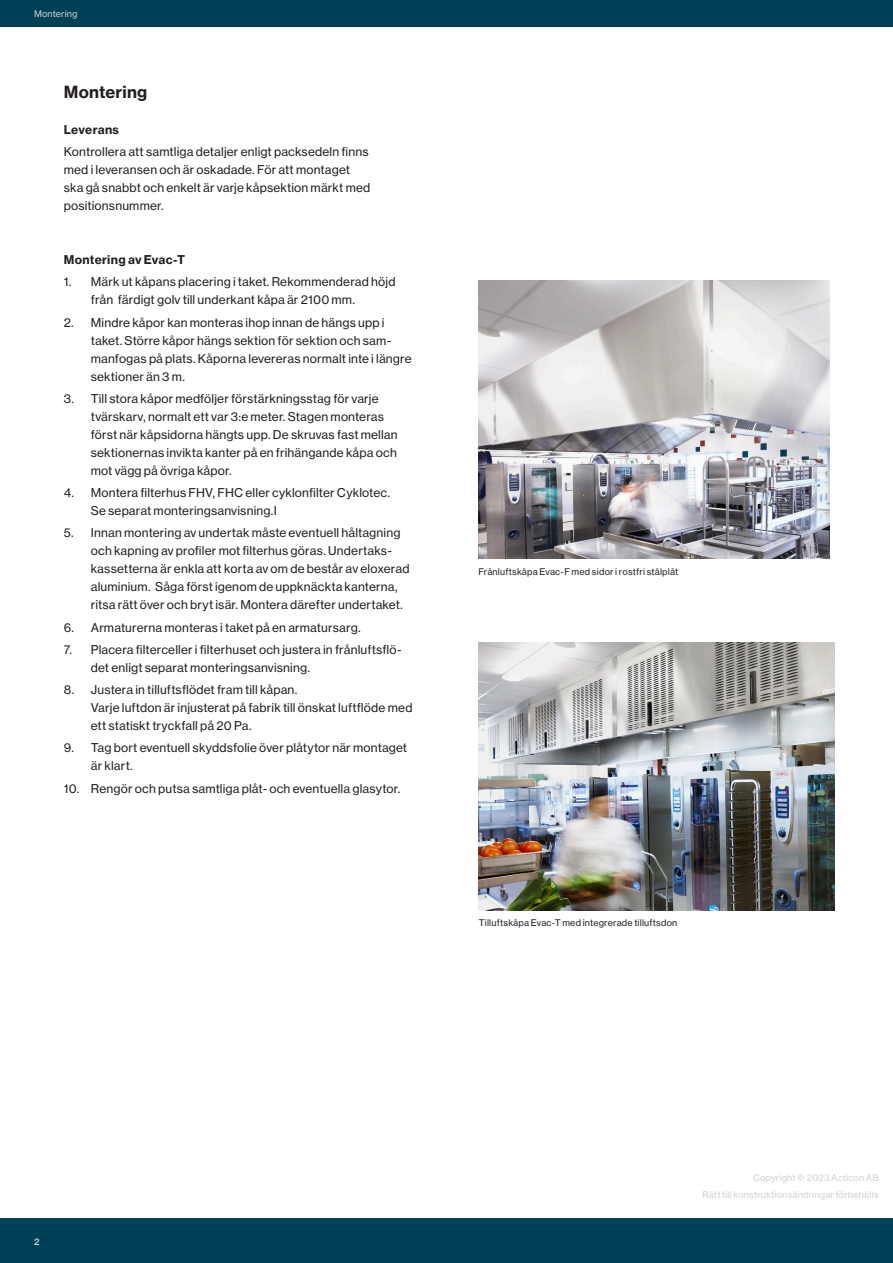
<style>
.page{position:relative;width:893px;height:1263px;background:#fff}
.page>*{position:absolute;margin:0;border:0;box-sizing:border-box;transform-origin:0 0}
.Mellanrubrik{font:16.5px "N Haas Grotesk TX Pro 75 Bd";letter-spacing:.015em;color:#231f20}
.Brödtext{font:12px/18px "N Haas Grotesk TX Pro 55 Rg";letter-spacing:.015em;color:#231f20}
.Styckerubrik{font:12px "N Haas Grotesk TX Pro 75 Bd";letter-spacing:.02em;color:#231f20}
.Bildtext{font:9px "N Haas Grotesk TX Pro 55 Rg";letter-spacing:.02em;color:#231f20}
.Bildtext-2{font:9px "N Haas Grotesk TX Pro 55 Rg";letter-spacing:.02em;color:#ced1d7}
.t1{font:9px "N Haas Grotesk TX Pro 65 Md";color:#ced1d7}
</style>
<div class="page">
<div style="left:0;top:1218px;width:893px;height:45px;background:#004157"></div>
<div style="left:0;top:0;width:893px;height:27px;background:#004157"></div>
<img style="left:479px;top:281px;width:351px;height:278px">
<img style="left:479px;top:643px;width:355px;height:267px">
<p class="Bildtext-2" style="left:34px;top:8px;width:45px">Montering</p>
<p class="Mellanrubrik" style="left:64px;top:81px;width:85px">Montering</p>
<p class="Styckerubrik" style="left:64px;top:122px;width:57px">Leverans</p>
<p class="Brödtext" style="left:64px;top:143px;width:308px">Kontrollera att samtliga detaljer enligt packsedeln finns med i leveransen och är oskadade. För att montaget ska gå snabbt och enkelt är varje kåpsektion märkt med positionsnummer.</p>
<p class="Styckerubrik" style="left:64px;top:252px;width:123px">Montering av Evac-T</p>
<p class="Brödtext" style="left:91px;top:273px;width:306px;text-indent:-27px">1. Märk ut kåpans placering i taket. Rekommenderad höjd från färdigt golv till underkant kåpa är 2100 mm.</p>
<p class="Brödtext" style="left:91px;top:313px;width:322px;text-indent:-27px">2. Mindre kåpor kan monteras ihop innan de hängs upp i taket. Större kåpor hängs sektion för sektion och sam&shy;manfogas på plats. Kåporna levereras normalt inte i längre sektioner än 3 m.</p>
<p class="Brödtext" style="left:91px;top:389px;width:308px;text-indent:-27px">3. Till stora kåpor medföljer förstärkningsstag för varje tvärskarv, normalt ett var 3:e meter. Stagen monteras först när kåpsidorna hängts upp. De skruvas fast mellan sektionernas invikta kanter på en frihängande kåpa och mot vägg på övriga kåpor.</p>
<p class="Brödtext" style="left:91px;top:484px;width:301px;text-indent:-27px">4. Montera filterhus FHV, FHC eller cyklonfilter Cyklotec.<br>Se separat monteringsanvisning.I</p>
<p class="Brödtext" style="left:91px;top:524px;width:320px;text-indent:-27px">5. Innan montering av undertak måste eventuell håltagning och kapning av profiler mot filterhus göras. Undertaks&shy;kassetterna är enkla att korta av om de består av eloxerad aluminium. Såga först igenom de uppknäckta kanterna, ritsa rätt över och bryt isär. Montera därefter undertaket.</p>
<p class="Brödtext" style="left:64px;top:618px;width:298px">6. Armaturerna monteras i taket på en armatursarg.</p>
<p class="Brödtext" style="left:91px;top:640px;width:312px;text-indent:-27px">7. Placera filterceller i filterhuset och justera in frånluftsflö&shy;det enligt separat monteringsanvisning.</p>
<p class="Brödtext" style="left:91px;top:681px;width:323px;text-indent:-27px">8. Justera in tilluftsflödet fram till kåpan.<br>Varje luftdon är injusterat på fabrik till önskat luftflöde med ett statiskt tryckfall på 20 Pa.</p>
<p class="Brödtext" style="left:91px;top:739px;width:318px;text-indent:-27px">9. Tag bort eventuell skyddsfolie över plåtytor när montaget är klart.</p>
<p class="Brödtext" style="left:64px;top:779px;width:338px">10. Rengör och putsa samtliga plåt- och eventuella glasytor.</p>
<p class="Bildtext" style="left:478px;top:566px;width:201px">Frånluftskåpa Evac-F med sidor i rostfri stålplåt</p>
<p class="Bildtext" style="left:479px;top:917px;width:200px">Tilluftskåpa Evac-T med integrerade tilluftsdon</p>
<p class="t1" style="left:34px;top:1236px;width:7px">2</p>
<p class="Bildtext-2" style="left:753px;top:1172px;width:127px">Copyright © 2023 Acticon AB</p>
<p class="Bildtext-2" style="left:702px;top:1190px;width:178px">Rätt till konstruktionsändringar förbehålls</p>
</div>
